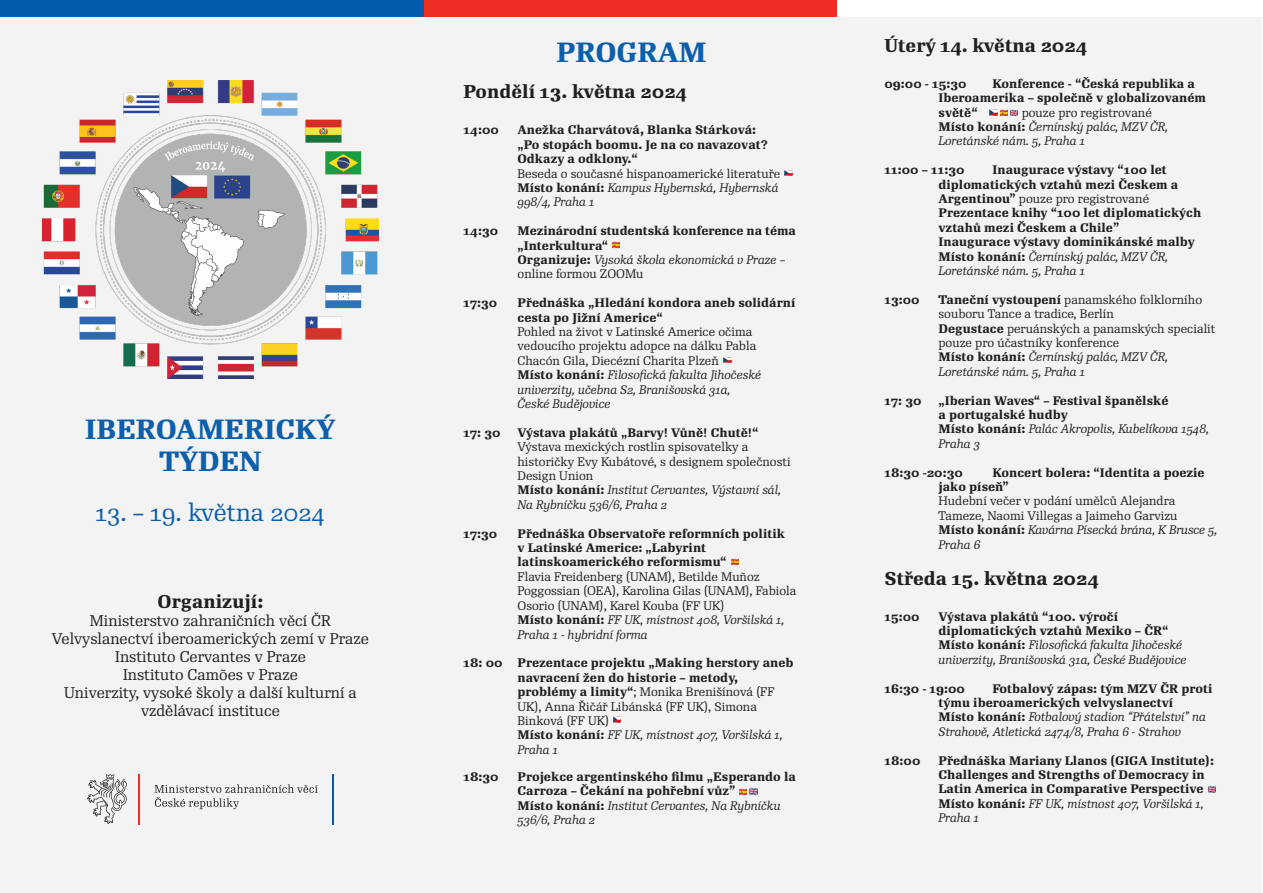
<style>
.page{position:relative;width:1263px;height:893px;background:#fff}
.page>*{position:absolute;margin:0;border:0;box-sizing:border-box;transform-origin:0 0}
.t1{font:500 27px "Re Public Std";color:#0d5eab}
.t2{font:24px "Re Public Std";color:#0d5eab}
.t3{font:500 18px "Re Public Std";color:#231f20}
.t4{font:15px/18px "Re Public Std";color:#231f20;text-align:center}
.t5{font:500 12px/14.4px "Re Public Std";color:#231f20}
.t6{font:italic 12px/14.4px "Re Public Std";color:#231f20}
.t7{font:12px/14.4px "Re Public Std";color:#231f20}
.s1{font-weight:500;font-style:normal}
.s2{font-style:normal}
.s3{font-weight:400}
.s4{font-weight:500}
</style>
<div class="page">
<div style="left:1px;top:1px;width:1261px;height:892px;background:#f3f3f3"></div>
<div style="left:837px;top:0;width:426px;height:16px;background:#fff"></div>
<div style="left:424px;top:0;width:413px;height:16px;background:#ee2e22"></div>
<div style="left:0;top:0;width:424px;height:16px;background:#015dab"></div>
<svg style="left:612px;top:242px;width:7px;height:7px"></svg>
<svg style="left:731px;top:559px;width:7px;height:7px"></svg>
<svg style="left:739px;top:788px;width:18px;height:7px"></svg>
<svg style="left:1209px;top:786px;width:7px;height:7px"></svg>
<svg style="left:613px;top:717px;width:8px;height:5px"></svg>
<svg style="left:723px;top:357px;width:8px;height:6px"></svg>
<svg style="left:784px;top:170px;width:8px;height:6px"></svg>
<svg style="left:990px;top:109px;width:27px;height:7px"></svg>
<img style="left:43px;top:80px;width:335px;height:299px">
<svg style="left:155px;top:784px;width:163px;height:25px"></svg>
<hr style="left:138px;top:774px;width:2px;height:50px;background:#ee2e22">
<hr style="left:332px;top:774px;width:2px;height:50px;background:#015dab">
<svg style="left:87px;top:774px;width:40px;height:50px"></svg>
<p class="t1" style="left:85px;top:411px;width:252px">IBEROAMERICKÝ</p>
<p class="t1" style="left:159px;top:443px;width:104px">TÝDEN</p>
<p class="t2" style="left:96px;top:497px;width:231px">13. – 19. května 2024</p>
<p class="t3" style="left:158px;top:589px;width:107px">Organizují:</p>
<p class="t4" style="left:90px;top:611px;width:243px">Ministerstvo zahraničních věcí ČR</p>
<p class="t4" style="left:52px;top:629px;width:318px">Velvyslanectví iberoamerických zemí v Praze</p>
<p class="t4" style="left:115px;top:647px;width:192px">Instituto Cervantes v Praze</p>
<p class="t4" style="left:123px;top:665px;width:176px">Instituto Camões v Praze</p>
<p class="t4" style="left:64px;top:683px;width:294px">Univerzity, vysoké školy a další kulturní a vzdělávací instituce</p>
<p class="t1" style="left:556px;top:34px;width:152px">PROGRAM</p>
<p class="t3" style="left:463px;top:80px;width:225px">Pondělí 13. května 2024</p>
<p class="t5" style="left:463px;top:123px;width:37px">14:00</p>
<p class="t5" style="left:517px;top:123px;width:252px">Anežka Charvátová, Blanka Stárková: „Po stopách boomu. Je na co navazovat?<br>Odkazy a odklony.“</p>
<p class="t7" style="left:517px;top:166px;width:264px">Beseda o současné hispanoamerické literatuře</p>
<p class="t6" style="left:517px;top:181px;width:263px"><span class="s1">Místo konání:</span> Kampus Hybernská, Hybernská<br>998/4, Praha 1</p>
<p class="t5" style="left:463px;top:224px;width:36px">14:30</p>
<p class="t5" style="left:517px;top:224px;width:280px">Mezinárodní studentská konference na téma „Interkultura“</p>
<p class="t6" style="left:517px;top:253px;width:269px"><span class="s1">Organizuje:</span> Vysoká škola ekonomická v Praze <span class="s2">– online formou ZOOMu</span></p>
<p class="t5" style="left:463px;top:296px;width:35px">17:30</p>
<p class="t5" style="left:517px;top:296px;width:279px">Přednáška „Hledání kondora aneb solidární cesta po Jižní Americe“</p>
<p class="t7" style="left:517px;top:325px;width:236px">Pohled na život v Latinské Americe očima</p>
<p class="t7" style="left:517px;top:339px;width:240px">vedoucího projektu adopce na dálku Pabla<br>Chacón Gila, Diecézní Charita Plzeň</p>
<p class="t6" style="left:517px;top:368px;width:245px"><span class="s1">Místo konání:</span> Filosofická fakulta Jihočeské</p>
<p class="t6" style="left:517px;top:382px;width:215px">univerzity, učebna S2, Branišovská 31a,</p>
<p class="t6" style="left:517px;top:397px;width:94px">České Budějovice</p>
<p class="t5" style="left:463px;top:425px;width:39px">17: 30</p>
<p class="t5" style="left:517px;top:425px;width:242px">Výstava plakátů „Barvy! Vůně! Chutě!“</p>
<p class="t7" style="left:517px;top:440px;width:275px">Výstava mexických rostlin spisovatelky a historičky Evy Kubátové, s designem společnosti</p>
<p class="t7" style="left:517px;top:469px;width:77px">Design Union</p>
<p class="t6" style="left:517px;top:483px;width:265px"><span class="s1">Místo konání:</span> Institut Cervantes, Výstavní sál,<br>Na Rybníčku 536/6, Praha 2</p>
<p class="t5" style="left:463px;top:526px;width:35px">17:30</p>
<p class="t5" style="left:517px;top:526px;width:269px">Přednáška Observatoře reformních politik</p>
<p class="t5" style="left:517px;top:541px;width:210px">v Latinské Americe: „Labyrint latinskoamerického reformismu“</p>
<p class="t7" style="left:517px;top:569px;width:280px">Flavia Freidenberg (UNAM), Betilde Muñoz<br>Poggossian (OEA), Karolina Gilas (UNAM), Fabiola<br>Osorio (UNAM), Karel Kouba (FF UK)</p>
<p class="t6" style="left:517px;top:613px;width:269px"><span class="s1">Místo konání:</span> FF UK, místnost 408, Voršilská 1,<br>Praha 1 - hybridní forma</p>
<p class="t5" style="left:463px;top:656px;width:332px">18: 00 Prezentace projektu „Making herstory aneb</p>
<p class="t5" style="left:517px;top:670px;width:259px">navracení žen do historie – metody, problémy a limity“<span class="s3">; Monika Brenišínová (FF</span></p>
<p class="t7" style="left:517px;top:699px;width:241px">UK), Anna Řičář Libánská (FF UK), Simona<br>Binková (FF UK)</p>
<p class="t6" style="left:517px;top:728px;width:267px"><span class="s1">Místo konání:</span> FF UK, místnost 407, Voršilská 1,<br>Praha 1</p>
<p class="t5" style="left:463px;top:769px;width:37px">18:30</p>
<p class="t5" style="left:517px;top:769px;width:280px">Projekce argentinského filmu „Esperando la<br>Carroza – Čekání na pohřební vůz”</p>
<p class="t6" style="left:517px;top:798px;width:265px"><span class="s1">Místo konání:</span> Institut Cervantes, Na Rybníčku<br>536/6, Praha 2</p>
<p class="t3" style="left:884px;top:33px;width:205px">Úterý 14. května 2024</p>
<p class="t5" style="left:884px;top:76px;width:83px">09:00 - 15:30</p>
<p class="t5" style="left:938px;top:76px;width:269px;text-indent:54px">Konference - “Česká republika a<br>Iberoamerika – společně v globalizovaném světě“</p>
<p class="t7" style="left:1022px;top:105px;width:132px">pouze pro registrované</p>
<p class="t6" style="left:938px;top:120px;width:231px"><span class="s1">Místo konání:</span> Černínský palác, MZV ČR,<br>Loretánské nám. 5, Praha 1</p>
<p class="t5" style="left:884px;top:163px;width:82px">11:00 – 11:30</p>
<p class="t5" style="left:938px;top:163px;width:241px;text-indent:54px">Inaugurace výstavy “100 let diplomatických vztahů mezi Českem a<br>Argentinou” <span class="s3">pouze pro registrované</span></p>
<p class="t5" style="left:938px;top:206px;width:264px">Prezentace knihy “100 let diplomatických vztahů mezi Českem a Chile”</p>
<p class="t5" style="left:938px;top:235px;width:258px">Inaugurace výstavy dominikánské malby</p>
<p class="t6" style="left:938px;top:249px;width:231px"><span class="s1">Místo konání:</span> Černínský palác, MZV ČR,<br>Loretánské nám. 5, Praha 1</p>
<p class="t5" style="left:884px;top:292px;width:37px">13:00</p>
<p class="t7" style="left:938px;top:292px;width:265px"><span class="s4">Taneční vystoupení</span> panamského folklorního souboru Tance a tradice, Berlín</p>
<p class="t7" style="left:938px;top:321px;width:278px"><span class="s4">Degustace</span> peruánských a panamských specialit</p>
<p class="t7" style="left:938px;top:336px;width:182px">pouze pro účastníky konference</p>
<p class="t6" style="left:938px;top:350px;width:231px"><span class="s1">Místo konání:</span> Černínský palác, MZV ČR,<br>Loretánské nám. 5, Praha 1</p>
<p class="t5" style="left:884px;top:393px;width:39px">17: 30</p>
<p class="t5" style="left:938px;top:393px;width:231px">„Iberian Waves“ – Festival španělské</p>
<p class="t5" style="left:938px;top:407px;width:131px">a portugalské hudby</p>
<p class="t6" style="left:938px;top:422px;width:272px"><span class="s1">Místo konání:</span> Palác Akropolis, Kubelíkova 1548,<br>Praha 3</p>
<p class="t5" style="left:884px;top:465px;width:80px">18:30 -20:30</p>
<p class="t5" style="left:938px;top:465px;width:268px;text-indent:54px">Koncert bolera: “Identita a poezie jako píseň”</p>
<p class="t7" style="left:938px;top:494px;width:240px">Hudební večer v podání umělců Alejandra<br>Tameze, Naomi Villegas a Jaimeho Garvizu</p>
<p class="t6" style="left:938px;top:523px;width:280px"><span class="s1">Místo konání:</span> Kavárna Písecká brána, K Brusce 5,<br>Praha 6</p>
<p class="t3" style="left:884px;top:566px;width:216px">Středa 15. května 2024</p>
<p class="t5" style="left:884px;top:609px;width:37px">15:00</p>
<p class="t5" style="left:938px;top:609px;width:231px">Výstava plakátů “100. výročí diplomatických vztahů Mexiko – ČR“</p>
<p class="t6" style="left:938px;top:638px;width:249px"><span class="s1">Místo konání:</span> Filosofická fakulta Jihočeské univerzity, Branišovská 31a, České Budějovice</p>
<p class="t5" style="left:884px;top:681px;width:82px">16:30 - 19:00</p>
<p class="t5" style="left:938px;top:681px;width:275px;text-indent:54px">Fotbalový zápas: tým MZV ČR proti týmu iberoamerických velvyslanectví</p>
<p class="t6" style="left:938px;top:710px;width:269px"><span class="s1">Místo konání:</span> Fotbalový stadion “Přátelství” na<br>Strahově, Atletická 2474/8, Praha 6 - Strahov</p>
<p class="t5" style="left:884px;top:753px;width:37px">18:00</p>
<p class="t5" style="left:938px;top:753px;width:277px">Přednáška Mariany Llanos (GIGA Institute):<br>Challenges and Strengths of Democracy in<br>Latin America in Comparative Perspective</p>
<p class="t6" style="left:938px;top:796px;width:267px"><span class="s1">Místo konání:</span> FF UK, místnost 407, Voršilská 1,<br>Praha 1</p>
</div>
